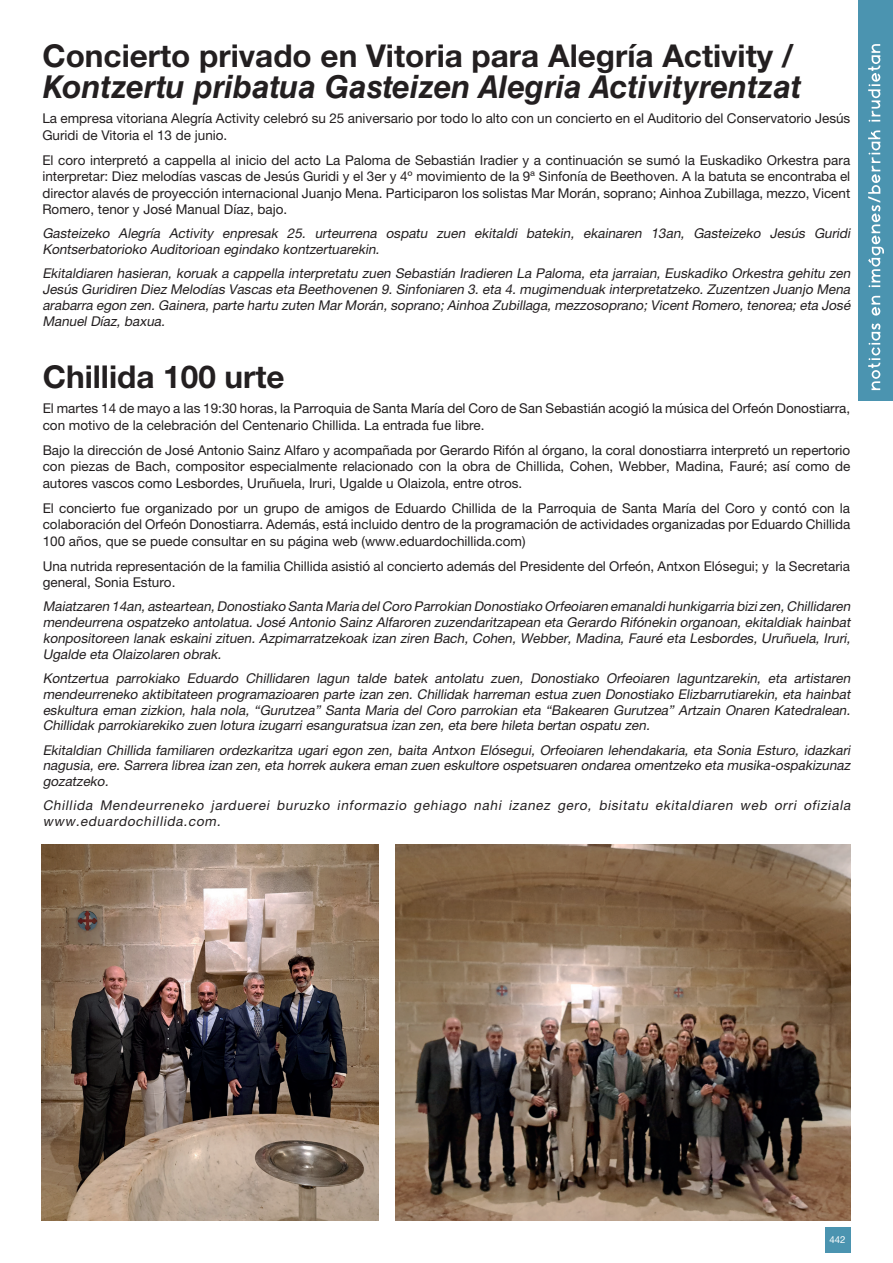
<style>
.page{position:relative;width:893px;height:1263px;background:#fff}
.page>*{position:absolute;margin:0;border:0;box-sizing:border-box;transform-origin:0 0}
.t1{font:700 31.5px "Helvetica Neue LT Pro";color:#231f20}
.t2{font:italic 700 31.5px "Helvetica LT Std";color:#231f20}
.t3{font:italic 13.5px/15.8px "Helvetica Neue LT Pro";color:#231f20;text-align:justify}
.t4{font:13.5px/16.5px "Helvetica Neue LT Pro";color:#231f20}
.t5{font:9.6px "Helvetica Neue LT Std";color:#fff}
</style>
<div class="page">
<div style="left:858px;top:0;width:35px;height:401px;background:#4b94b0"></div>
<svg style="left:868px;top:323px;width:12px;height:67px"></svg>
<svg style="left:871px;top:296px;width:9px;height:20px"></svg>
<svg style="left:868px;top:130px;width:16px;height:157px"></svg>
<svg style="left:868px;top:44px;width:12px;height:78px"></svg>
<div style="left:824px;top:1227px;width:26px;height:25px;background:#4b94b0"></div>
<img style="left:396px;top:844px;width:454px;height:376px">
<img style="left:42px;top:844px;width:337px;height:376px">
<h1 class="t1" style="left:42px;top:36px;width:753px">Concierto privado en Vitoria para Alegría Activity /</h1>
<h1 class="t2" style="left:42px;top:68px;width:760px">Kontzertu pribatua Gasteizen Alegria Activityrentzat</h1>
<p class="t4" style="left:42px;top:110px;width:809px">La empresa vitoriana Alegría Activity celebró su 25 aniversario por todo lo alto con un concierto en el Auditorio del Conservatorio Jesús<br>Guridi de Vitoria el 13 de junio.</p>
<p class="t4" style="left:42px;top:151px;width:809px;text-align:justify">El coro interpretó a cappella al inicio del acto La Paloma de Sebastián Iradier y a continuación se sumó la Euskadiko Orkestra para interpretar: Diez melodías vascas de Jesús Guridi y el 3er y 4º movimiento de la 9ª Sinfonía de Beethoven. A la batuta se encontraba el director alavés de proyección internacional Juanjo Mena. Participaron los solistas Mar Morán, soprano; Ainhoa Zubillaga, mezzo, Vicent Romero, tenor y José Manual Díaz, bajo.</p>
<p class="t3" style="left:42px;top:225px;width:812px">Gasteizeko Alegría Activity enpresak 25. urteurrena ospatu zuen ekitaldi batekin, ekainaren 13an, Gasteizeko Jesús Guridi<br>Kontserbatorioko Auditorioan egindako kontzertuarekin.</p>
<p class="t3" style="left:42px;top:266px;width:812px">Ekitaldiaren hasieran, koruak a cappella interpretatu zuen Sebastián Iradieren La Paloma, eta jarraian, Euskadiko Orkestra gehitu zen Jesús Guridiren Diez Melodías Vascas eta Beethovenen 9. Sinfoniaren 3. eta 4. mugimenduak interpretatzeko. Zuzentzen Juanjo Mena arabarra egon zen.Gainera,parte hartu zuten MarMorán,soprano;Ainhoa Zubillaga,mezzosoprano;VicentRomero,tenorea;eta José Manuel Díaz, baxua.</p>
<h1 class="t1" style="left:43px;top:357px;width:244px">Chillida 100 urte</h1>
<p class="t4" style="left:43px;top:400px;width:809px">El martes 14 de mayo a las 19:30 horas, la Parroquia de Santa María del Coro de San Sebastián acogió la música del Orfeón Donostiarra, con motivo de la celebración del Centenario Chillida. La entrada fue libre.</p>
<p class="t4" style="left:43px;top:441px;width:809px;text-align:justify">Bajo la dirección de José Antonio Sainz Alfaro y acompañada por Gerardo Rifón al órgano, la coral donostiarra interpretó un repertorio con piezas de Bach, compositor especialmente relacionado con la obra de Chillida, Cohen, Webber, Madina, Fauré; así como de autores vascos como Lesbordes, Uruñuela, Iruri, Ugalde u Olaizola, entre otros.</p>
<p class="t4" style="left:43px;top:499px;width:809px;text-align:justify">El concierto fue organizado por un grupo de amigos de Eduardo Chillida de la Parroquia de Santa María del Coro y contó con la colaboración del Orfeón Donostiarra. Además, está incluido dentro de la programación de actividades organizadas por Eduardo Chillida 100 años, que se puede consultar en su página web (www.eduardochillida.com)</p>
<p class="t4" style="left:43px;top:557px;width:809px">Una nutrida representación de la familia Chillida asistió al concierto además del Presidente del Orfeón, Antxon Elósegui; y la Secretaria general, Sonia Esturo.</p>
<p class="t3" style="left:43px;top:599px;width:812px">Maiatzaren 14an,asteartean,Donostiako Santa Maria delCoro Parrokian Donostiako Orfeoiaren emanaldihunkigarria bizizen,Chillidaren mendeurrena ospatzeko antolatua. José Antonio Sainz Alfaroren zuzendaritzapean eta Gerardo Rifónekin organoan, ekitaldiak hainbat konpositoreen lanak eskaini zituen. Azpimarratzekoak izan ziren Bach, Cohen, Webber, Madina, Fauré eta Lesbordes, Uruñuela, Iruri, Ugalde eta Olaizolaren obrak.</p>
<p class="t3" style="left:43px;top:670px;width:812px">Kontzertua parrokiako Eduardo Chillidaren lagun talde batek antolatu zuen, Donostiako Orfeoiaren laguntzarekin, eta artistaren mendeurreneko aktibitateen programazioaren parte izan zen. Chillidak harreman estua zuen Donostiako Elizbarrutiarekin, eta hainbat eskultura eman zizkion, hala nola, “Gurutzea” Santa Maria del Coro parrokian eta “Bakearen Gurutzea” Artzain Onaren Katedralean.<br>Chillidak parrokiarekiko zuen lotura izugarri esanguratsua izan zen, eta bere hileta bertan ospatu zen.</p>
<p class="t3" style="left:43px;top:742px;width:812px">Ekitaldian Chillida familiaren ordezkaritza ugari egon zen, baita Antxon Elósegui, Orfeoiaren lehendakaria, eta Sonia Esturo, idazkari nagusia, ere. Sarrera librea izan zen, eta horrek aukera eman zuen eskultore ospetsuaren ondarea omentzeko eta musika-ospakizunaz gozatzeko.</p>
<p class="t3" style="left:43px;top:797px;width:812px">Chillida Mendeurreneko jarduerei buruzko informazio gehiago nahi izanez gero, bisitatu ekitaldiaren web orri ofiziala www.eduardochillida.com.</p>
<p class="t5" style="left:829px;top:1234px;width:18px">442</p>
</div>
